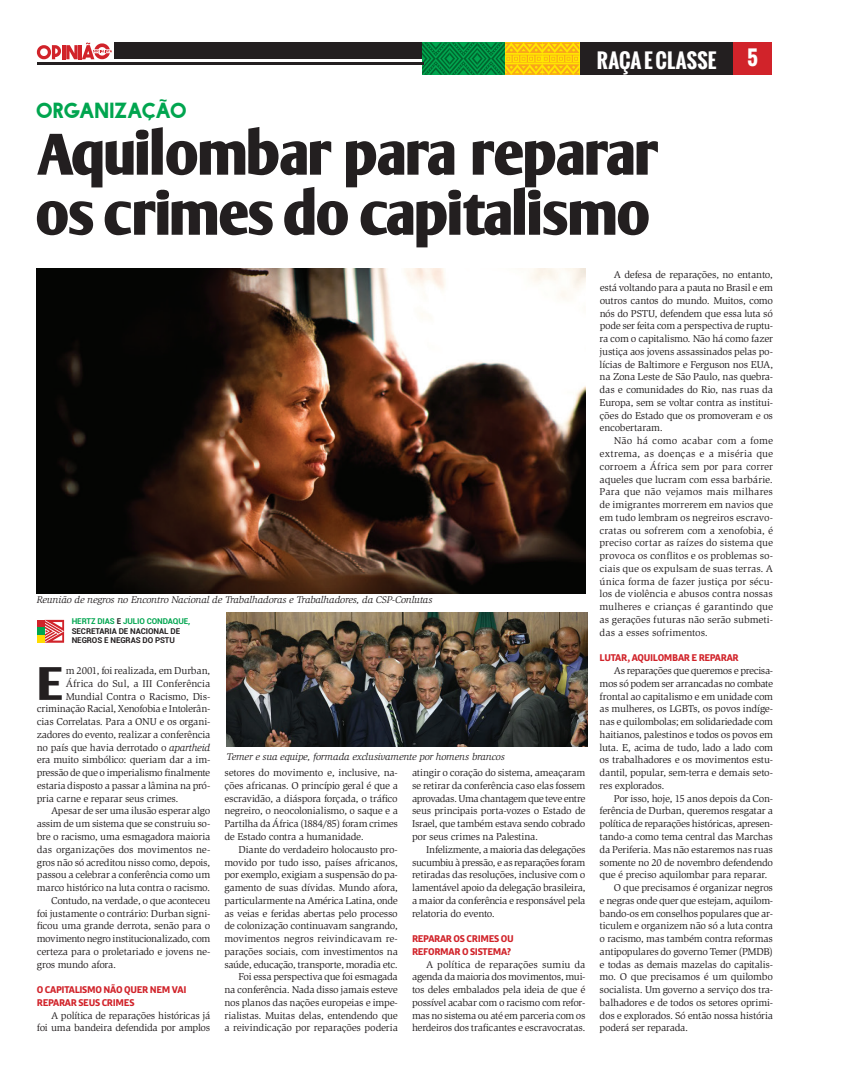
<style>
.page{position:relative;width:844px;height:1078px;background:#fff}
.page>*{position:absolute;margin:0;border:0;box-sizing:border-box;transform-origin:0 0}
.t1{font:700 57px/60px "Oli Jo";letter-spacing:-.07em;color:#231f20}
.t2{font:700 45.8px "Oli Jo";color:#231f20}
.t3{font:700 20px "Oswald";letter-spacing:.005em;color:#fff}
.t4{font:20px "Facile Sans";letter-spacing:-.015em;color:#00a54f}
.t5{font:700 10.5px/12.8px "Bulo";letter-spacing:-.03em;color:#d1232a}
.t6{font:10.2px/12.8px "Slimbach Std";letter-spacing:-.025em;color:#231f20;text-align:justify}
.t7{font:10.2px "Slimbach Std";letter-spacing:.005em;color:#231f20}
.t8{font:italic 10px "Slimbach Std";letter-spacing:-.015em;color:#231f20}
.t9{font:700 8px/9.6px "Roboto";letter-spacing:-.01em;color:#231f20}
.s1{color:#00a54f}
.s2{font-style:italic}
</style>
<div class="page">
<img style="left:37px;top:269px;width:548px;height:324px">
<div style="left:579px;top:43px;width:154px;height:32px;background:#231f20"></div>
<div style="left:733px;top:43px;width:38px;height:32px;background:#d1232a"></div>
<svg style="left:422px;top:43px;width:157px;height:32px;background:#76a527"></svg>
<svg style="left:37px;top:43px;width:75px;height:16px"></svg>
<div style="left:114px;top:43px;width:308px;height:16px;background:#231f20"></div>
<hr style="left:37px;top:62px;width:386px;height:2px;background:#231f20">
<svg style="left:44px;top:619px;width:20px;height:23px"></svg>
<div style="left:37px;top:619px;width:7px;height:8px;background:#d1232a"></div>
<div style="left:37px;top:627px;width:7px;height:8px;background:#00a54f"></div>
<div style="left:37px;top:635px;width:7px;height:7px;background:#ffdc01"></div>
<img style="left:226px;top:612px;width:361px;height:134px">
<h3 class="t3" style="left:596px;top:45px;width:120px">RAÇA e CLASSE</h3>
<h3 class="t3" style="left:747px;top:43px;width:12px">5</h3>
<h3 class="t4" style="left:37px;top:99px;width:152px">ORGANIZAçÃO</h3>
<h1 class="t1" style="left:37px;top:125px;width:625px">Aquilombar para reparar os crimes do capitalismo</h1>
<p class="t8" style="left:37px;top:594px;width:397px">Reunião de negros no Encontro Nacional de Trabalhadoras e Trabalhadores, da CSP-Conlutas</p>
<p class="t9" style="left:72px;top:616px;width:120px"><span class="s1">HERTZ DIAS</span> E <span class="s1">JULIO CONDAQUE,<br></span>SECRETARIA DE NACIONAL DE<br>NEGROS E NEGRAS DO PSTU</p>
<h2 class="t2" style="left:37px;top:656px;width:29px">E</h2>
<p class="t6" style="left:66px;top:664px;width:146px">m 2001, foi realizada, em Durban,</p>
<p class="t7" style="left:66px;top:677px;width:146px">África do Sul, a III Conferência</p>
<p class="t6" style="left:66px;top:689px;width:146px">Mundial Contra o Racismo, Dis-</p>
<p class="t6" style="left:37px;top:702px;width:175px">criminação Racial, Xenofobia e Intolerân-</p>
<p class="t6" style="left:37px;top:715px;width:175px">cias Correlatas. Para a ONU e os organi-</p>
<p class="t6" style="left:37px;top:728px;width:175px">zadores do evento, realizar a conferência</p>
<p class="t6" style="left:37px;top:740px;width:175px">no país que havia derrotado o <span class="s2">apartheid</span></p>
<p class="t6" style="left:37px;top:753px;width:175px">era muito simbólico: queriam dar a im-</p>
<p class="t6" style="left:37px;top:766px;width:175px">pressão de que o imperialismo finalmente</p>
<p class="t6" style="left:37px;top:779px;width:175px">estaria disposto a passar a lâmina na pró-</p>
<p class="t6" style="left:37px;top:791px;width:143px">pria carne e reparar seus crimes.</p>
<p class="t6" style="left:51px;top:804px;width:161px">Apesar de ser uma ilusão esperar algo</p>
<p class="t6" style="left:37px;top:817px;width:175px">assim de um sistema que se construiu so-</p>
<p class="t6" style="left:37px;top:830px;width:175px">bre o racismo, uma esmagadora maioria</p>
<p class="t6" style="left:37px;top:842px;width:175px">das organizações dos movimentos ne-</p>
<p class="t6" style="left:37px;top:855px;width:175px">gros não só acreditou nisso como, depois,</p>
<p class="t6" style="left:37px;top:868px;width:175px">passou a celebrar a conferência como um</p>
<p class="t6" style="left:37px;top:881px;width:175px">marco histórico na luta contra o racismo.</p>
<p class="t6" style="left:51px;top:893px;width:161px">Contudo, na verdade, o que aconteceu</p>
<p class="t6" style="left:37px;top:906px;width:175px">foi justamente o contrário: Durban signi-</p>
<p class="t6" style="left:37px;top:919px;width:175px">ficou uma grande derrota, senão para o</p>
<p class="t6" style="left:37px;top:932px;width:175px">movimento negro institucionalizado, com</p>
<p class="t6" style="left:37px;top:944px;width:175px">certeza para o proletariado e jovens ne-</p>
<p class="t6" style="left:37px;top:957px;width:81px">gros mundo afora.</p>
<p class="t5" style="left:37px;top:982px;width:151px">O CAPITALISMO NÃO QUER NEM VAI<br>REPARAR SEUS CRIMES</p>
<p class="t6" style="left:37px;top:1008px;width:175px;text-align:right">A política de reparações históricas já<br>foi uma bandeira defendida por amplos</p>
<p class="t8" style="left:226px;top:751px;width:280px">Temer e sua equipe, formada exclusivamente por homens brancos</p>
<p class="t6" style="left:224px;top:766px;width:175px">setores do movimento e, inclusive, na&shy;ções africanas. O princípio geral é que a escravidão, a diáspora forçada, o tráfico negreiro, o neocolonialismo, o saque e a Partilha da África (1884/85) foram crimes de Estado contra a humanidade.</p>
<p class="t6" style="left:224px;top:842px;width:175px;text-align:right">Diante do verdadeiro holocausto pro&shy;movido por tudo isso, países africanos, por exemplo, exigiam a suspensão do pa&shy;gamento de suas dívidas. Mundo afora, particularmente na América Latina, onde as veias e feridas abertas pelo processo de colonização continuavam sangrando, movimentos negros reivindicavam re&shy;parações sociais, com investimentos na saúde, educação, transporte, moradia etc.<br>Foi essa perspectiva que foi esmagada<br>na conferência. Nada disso jamais esteve nos planos das nações europeias e impe&shy;rialistas. Muitas delas, entendendo que a reivindicação por reparações poderia</p>
<p class="t6" style="left:412px;top:766px;width:175px">atingir o coração do sistema, ameaçaram se retirar da conferência caso elas fossem aprovadas. Uma chantagem que teve entre seus principais porta-vozes o Estado de Israel, que também estava sendo cobrado por seus crimes na Palestina.</p>
<p class="t6" style="left:412px;top:842px;width:175px;text-indent:14px">Infelizmente, a maioria das delegações sucumbiu à pressão, e as reparações foram retiradas das resoluções, inclusive com o lamentável apoio da delegação brasileira, a maior da conferência e responsável pela relatoria do evento.</p>
<p class="t5" style="left:412px;top:931px;width:103px">REPARAR OS CRIMES OU<br>REFORMAR O SISTEMA?</p>
<p class="t6" style="left:412px;top:957px;width:175px;text-indent:14px">A política de reparações sumiu da agenda da maioria dos movimentos, mui&shy;tos deles embalados pela ideia de que é possível acabar com o racismo com refor&shy;mas no sistema ou até em parceria com os herdeiros dos traficantes e escravocratas.</p>
<p class="t6" style="left:599px;top:268px;width:175px;text-indent:14px">A defesa de reparações, no entanto, está voltando para a pauta no Brasil e em outros cantos do mundo. Muitos, como nós do PSTU, defendem que essa luta só pode ser feita com a perspectiva de ruptu&shy;ra com o capitalismo. Não há como fazer justiça aos jovens assassinados pelas po&shy;lícias de Baltimore e Ferguson nos EUA, na Zona Leste de São Paulo, nas quebra&shy;das e comunidades do Rio, nas ruas da Europa, sem se voltar contra as institui&shy;ções do Estado que os promoveram e os encobertaram.</p>
<p class="t6" style="left:599px;top:434px;width:175px;text-indent:14px">Não há como acabar com a fome extrema, as doenças e a miséria que corroem a África sem por para correr aqueles que lucram com essa barbárie.<br>Para que não vejamos mais milhares de imigrantes morrerem em navios que em tudo lembram os negreiros escravo&shy;cratas ou sofrerem com a xenofobia, é preciso cortar as raízes do sistema que provoca os conflitos e os problemas so&shy;ciais que os expulsam de suas terras. A única forma de fazer justiça por sécu&shy;los de violência e abusos contra nossas mulheres e crianças é garantindo que as gerações futuras não serão submeti&shy;das a esses sofrimentos.</p>
<p class="t5" style="left:599px;top:651px;width:140px">LUTAR, AQUILOMBAR E REPARAR</p>
<p class="t6" style="left:599px;top:664px;width:175px;text-indent:14px">As reparações que queremos e precisa&shy;mos só podem ser arrancadas no combate frontal ao capitalismo e em unidade com as mulheres, os LGBTs, os povos indíge&shy;nas e quilombolas; em solidariedade com haitianos, palestinos e todos os povos em luta. E, acima de tudo, lado a lado com os trabalhadores e os movimentos estu&shy;dantil, popular, sem-terra e demais seto&shy;res explorados.</p>
<p class="t6" style="left:613px;top:791px;width:161px">Por isso, hoje, 15 anos depois da Con-</p>
<p class="t6" style="left:599px;top:804px;width:175px">ferência de Durban, queremos resgatar a</p>
<p class="t6" style="left:599px;top:817px;width:175px">política de reparações históricas, apresen-</p>
<p class="t6" style="left:599px;top:830px;width:175px">tando-a como tema central das Marchas</p>
<p class="t6" style="left:599px;top:842px;width:175px">da Periferia. Mas não estaremos nas ruas</p>
<p class="t6" style="left:599px;top:855px;width:175px">somente no 20 de novembro defendendo</p>
<p class="t6" style="left:599px;top:868px;width:169px">que é preciso aquilombar para reparar.</p>
<p class="t6" style="left:613px;top:881px;width:161px">O que precisamos é organizar negros</p>
<p class="t6" style="left:599px;top:893px;width:175px">e negras onde quer que estejam, aquilom-</p>
<p class="t6" style="left:599px;top:906px;width:175px">bando-os em conselhos populares que ar-</p>
<p class="t6" style="left:599px;top:919px;width:175px">ticulem e organizem não só a luta contra</p>
<p class="t6" style="left:599px;top:932px;width:175px">o racismo, mas também contra reformas</p>
<p class="t6" style="left:599px;top:944px;width:175px">antipopulares do governo Temer (PMDB)</p>
<p class="t6" style="left:599px;top:957px;width:175px">e todas as demais mazelas do capitalis-</p>
<p class="t6" style="left:599px;top:970px;width:175px">mo. O que precisamos é um quilombo</p>
<p class="t6" style="left:599px;top:983px;width:175px">socialista. Um governo a serviço dos tra-</p>
<p class="t6" style="left:599px;top:995px;width:175px">balhadores e de todos os setores oprimi-</p>
<p class="t6" style="left:599px;top:1008px;width:175px">dos e explorados. Só então nossa história</p>
<p class="t6" style="left:599px;top:1021px;width:90px">poderá ser reparada.</p>
</div>
